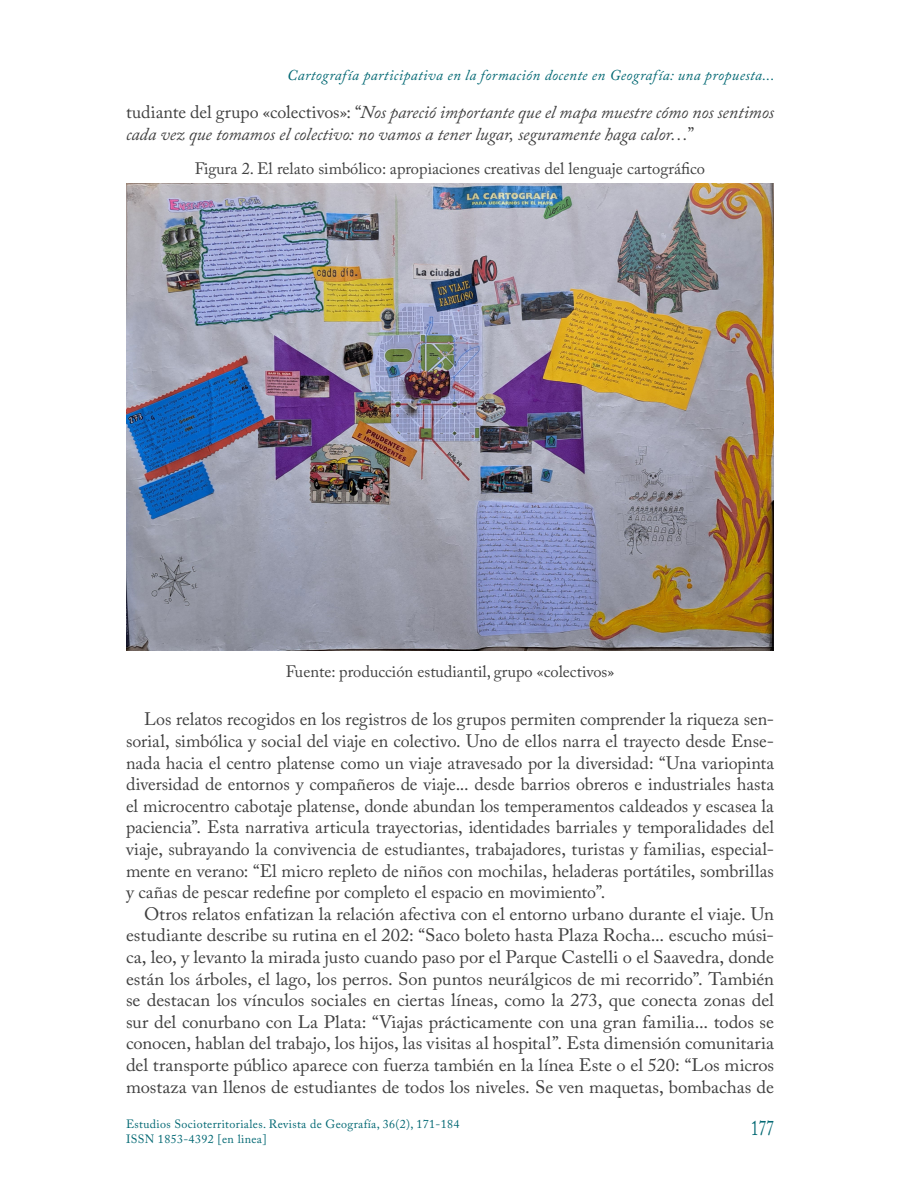
<style>
.page{position:relative;width:900px;height:1200px;background:#fff}
.page>*{position:absolute;margin:0;border:0;box-sizing:border-box;transform-origin:0 0}
.t1{font:21px "Adobe Caslon Pro";color:#026873;scale:.7 1}
.TEXTO{font:18px/21.6px "Adobe Caslon Pro";letter-spacing:-.005em;color:#404040;text-align:justify}
.TEXTO-2{font:italic 18px/21.6px "Adobe Caslon Pro";letter-spacing:-.005em;color:#404040}
.IMAGENES{font:16.5px "Adobe Caslon Pro";color:#404040}
.FUENTES{font:16.5px "Adobe Caslon Pro";color:#404040}
.t2{font:italic 15px "Adobe Caslon Pro";letter-spacing:.03em;color:#026873}
.t3{font:12px/15px "Adobe Caslon Pro";letter-spacing:.03em;color:#026873}
.s1{font-style:normal}
</style>
<div class="page">
<img style="left:126px;top:183px;width:648px;height:468px">
<p class="t2" style="left:287px;top:66px;width:489px">Cartografía participativa en la formación docente en Geografía: una propuesta...</p>
<p class="TEXTO-2" style="left:126px;top:101px;width:650px"><span class="s1">tudiante del grupo «colectivos»: “</span>Nos pareció importante que el mapa muestre cómo nos sentimos cada vez que tomamos el colectivo: no vamos a tener lugar, seguramente haga calor…<span class="s1">”</span></p>
<p class="IMAGENES" style="left:195px;top:159px;width:512px">Figura 2. El relato simbólico: apropiaciones creativas del lenguaje cartográfico</p>
<p class="FUENTES" style="left:286px;top:661px;width:330px">Fuente: producción estudiantil, grupo «colectivos»</p>
<p class="TEXTO" style="left:126px;top:708px;width:650px;text-indent:18px">Los relatos recogidos en los registros de los grupos permiten comprender la riqueza sen&shy;sorial, simbólica y social del viaje en colectivo. Uno de ellos narra el trayecto desde Ense&shy;nada hacia el centro platense como un viaje atravesado por la diversidad: “Una variopinta diversidad de entornos y compañeros de viaje... desde barrios obreros e industriales hasta el microcentro cabotaje platense, donde abundan los temperamentos caldeados y escasea la paciencia”. Esta narrativa articula trayectorias, identidades barriales y temporalidades del viaje, subrayando la convivencia de estudiantes, trabajadores, turistas y familias, especial&shy;mente en verano: “El micro repleto de niños con mochilas, heladeras portátiles, sombrillas y cañas de pescar redefine por completo el espacio en movimiento”.</p>
<p class="TEXTO" style="left:126px;top:903px;width:650px;text-indent:18px">Otros relatos enfatizan la relación afectiva con el entorno urbano durante el viaje. Un estudiante describe su rutina en el 202: “Saco boleto hasta Plaza Rocha... escucho músi&shy;ca, leo, y levanto la mirada justo cuando paso por el Parque Castelli o el Saavedra, donde están los árboles, el lago, los perros. Son puntos neurálgicos de mi recorrido”. También se destacan los vínculos sociales en ciertas líneas, como la 273, que conecta zonas del sur del conurbano con La Plata: “Viajas prácticamente con una gran familia... todos se conocen, hablan del trabajo, los hijos, las visitas al hospital”. Esta dimensión comunitaria del transporte público aparece con fuerza también en la línea Este o el 520: “Los micros mostaza van llenos de estudiantes de todos los niveles. Se ven maquetas, bombachas de</p>
<p class="t3" style="left:126px;top:1116px;width:335px">Estudios Socioterritoriales. Revista de Geografía, 36(2), 171-184<br>ISSN 1853-4392 [en linea]</p>
<p class="t1" style="left:751px;top:1116px;width:34px">177</p>
</div>
